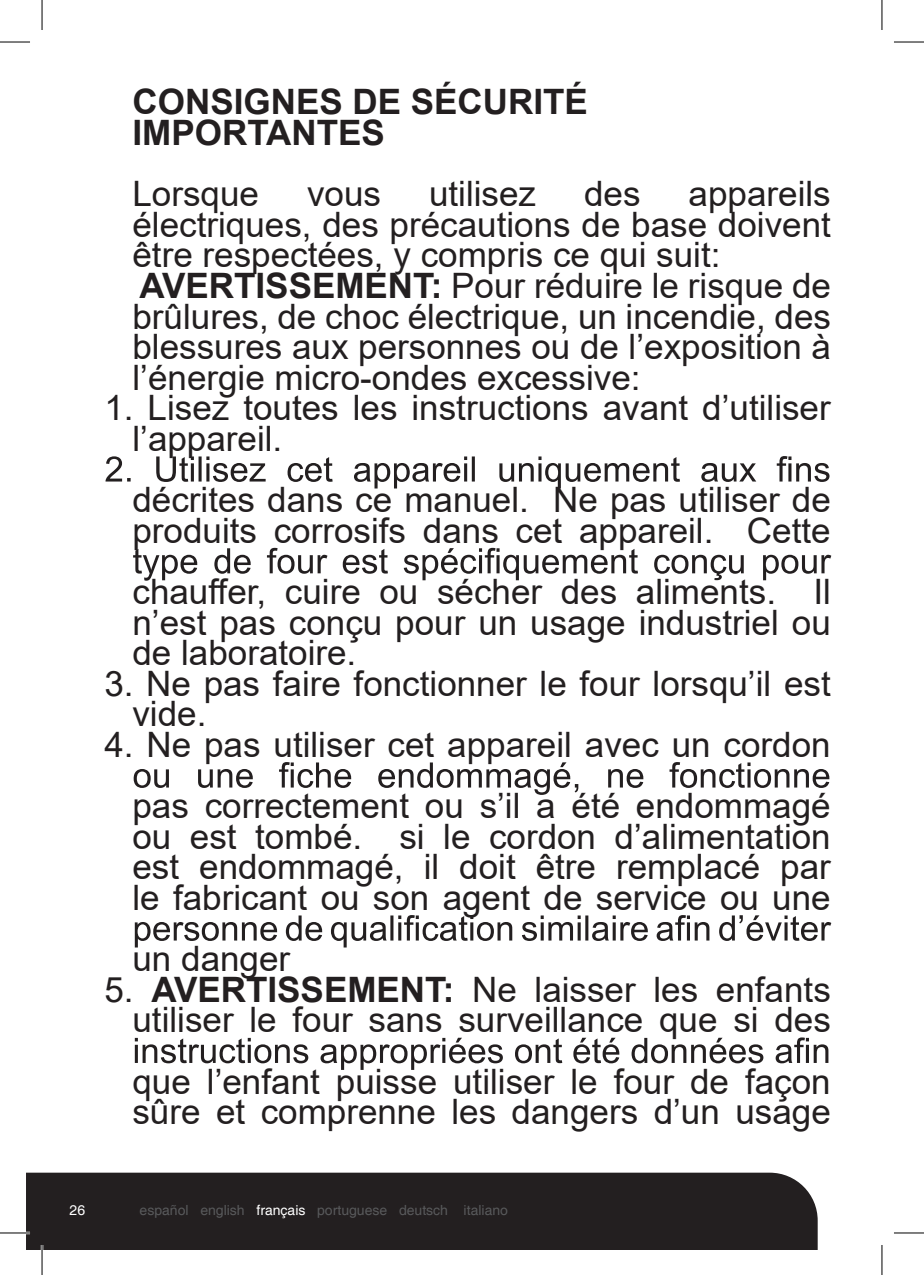
<style>
.page{position:relative;width:924px;height:1275px;background:#fff}
.page>*{position:absolute;margin:0;border:0;box-sizing:border-box;transform-origin:0 0}
.t1{font:35px/30.6px "Arial";color:#231f20}
.t2{font:700 35px/30.6px "Arial";color:#231f20}
.t3{font:14px "Helvetica";color:#58595b}
.t4{font:14px "Helvetica";color:#fff}
.s1{font-weight:700}
.s2{color:#fff}
</style>
<div class="page">
<div style="left:26px;top:1172px;width:791px;height:78px;background:#231f20"></div>
<svg style="left:105px;top:456px;width:724px;height:32px"></svg>
<svg style="left:133px;top:548px;width:697px;height:33px"></svg>
<svg style="left:134px;top:762px;width:695px;height:33px"></svg>
<svg style="left:135px;top:915px;width:695px;height:32px"></svg>
<svg style="left:135px;top:1037px;width:693px;height:33px"></svg>
<hr style="left:0;top:1231px;width:30px;height:3px;background:#fff">
<hr style="left:41px;top:1245px;width:2px;height:30px;background:#fff">
<hr style="left:0;top:42px;width:30px;height:1px;background:#000">
<hr style="left:893px;top:42px;width:30px;height:1px;background:#000">
<hr style="left:0;top:1232px;width:30px;height:1px;background:#000">
<hr style="left:893px;top:1232px;width:30px;height:1px;background:#000">
<hr style="left:42px;top:0;width:1px;height:30px;background:#000">
<hr style="left:42px;top:1245px;width:1px;height:30px;background:#000">
<hr style="left:881px;top:0;width:1px;height:30px;background:#000">
<hr style="left:881px;top:1245px;width:1px;height:30px;background:#000">
<p class="t2" style="left:132px;top:87px;width:457px">CONSIGNES DE SÉCURITÉ<br>IMPORTANTES</p>
<p class="t1" style="left:132px;top:178px;width:128px">Lorsque</p>
<p class="t1" style="left:307px;top:178px;width:75px">vous</p>
<p class="t1" style="left:429px;top:178px;width:108px">utilisez</p>
<p class="t1" style="left:584px;top:178px;width:58px">des</p>
<p class="t1" style="left:132px;top:178px;width:699px;text-indent:556px">appareils électriques, des précautions de base doivent être respectées, y compris ce qui suit:<br><span class="s1">AVERTISSEMENT:</span> Pour réduire le risque de brûlures, de choc électrique, un incendie, des blessures aux personnes ou de l’exposition à l’énergie micro-ondes excessive:</p>
<p class="t1" style="left:132px;top:392px;width:699px;text-indent:-28px">1. Lisez toutes les instructions avant d’utiliser l’appareil.</p>
<p class="t1" style="left:132px;top:484px;width:699px">décrites dans ce manuel. Ne pas utiliser de produits corrosifs dans cet appareil. Cette</p>
<p class="t1" style="left:132px;top:576px;width:699px;text-align:justify">chauffer, cuire ou sécher des aliments. Il n’est pas conçu pour un usage industriel ou de laboratoire.</p>
<p class="t1" style="left:132px;top:668px;width:699px;text-indent:-28px">3. Ne pas faire fonctionner le four lorsqu’il est vide.</p>
<p class="t1" style="left:104px;top:714px;width:727px;line-height:61.2px;text-align:right">4. Ne pas utiliser cet appareil avec un cordon pas correctement ou s’il a été endommagé</p>
<p class="t1" style="left:132px;top:821px;width:699px;text-align:justify">ou est tombé. si le cordon d’alimentation est endommagé, il doit être remplacé par le fabricant ou son agent de service ou une</p>
<p class="t1" style="left:132px;top:943px;width:159px">un danger</p>
<p class="t1" style="left:104px;top:974px;width:727px;text-align:right">5. <span class="s1">AVERTISSEMENT:</span> Ne laisser les enfants utiliser le four sans surveillance que si des</p>
<p class="t1" style="left:132px;top:1065px;width:699px">que l’enfant puisse utiliser le four de façon sûre et comprenne les dangers d’un usage</p>
<p class="t4" style="left:70px;top:1202px;width:17px">26</p>
<p class="t3" style="left:139px;top:1202px;width:370px">español english <span class="s2">français</span> portuguese deutsch italiano</p>
</div>
